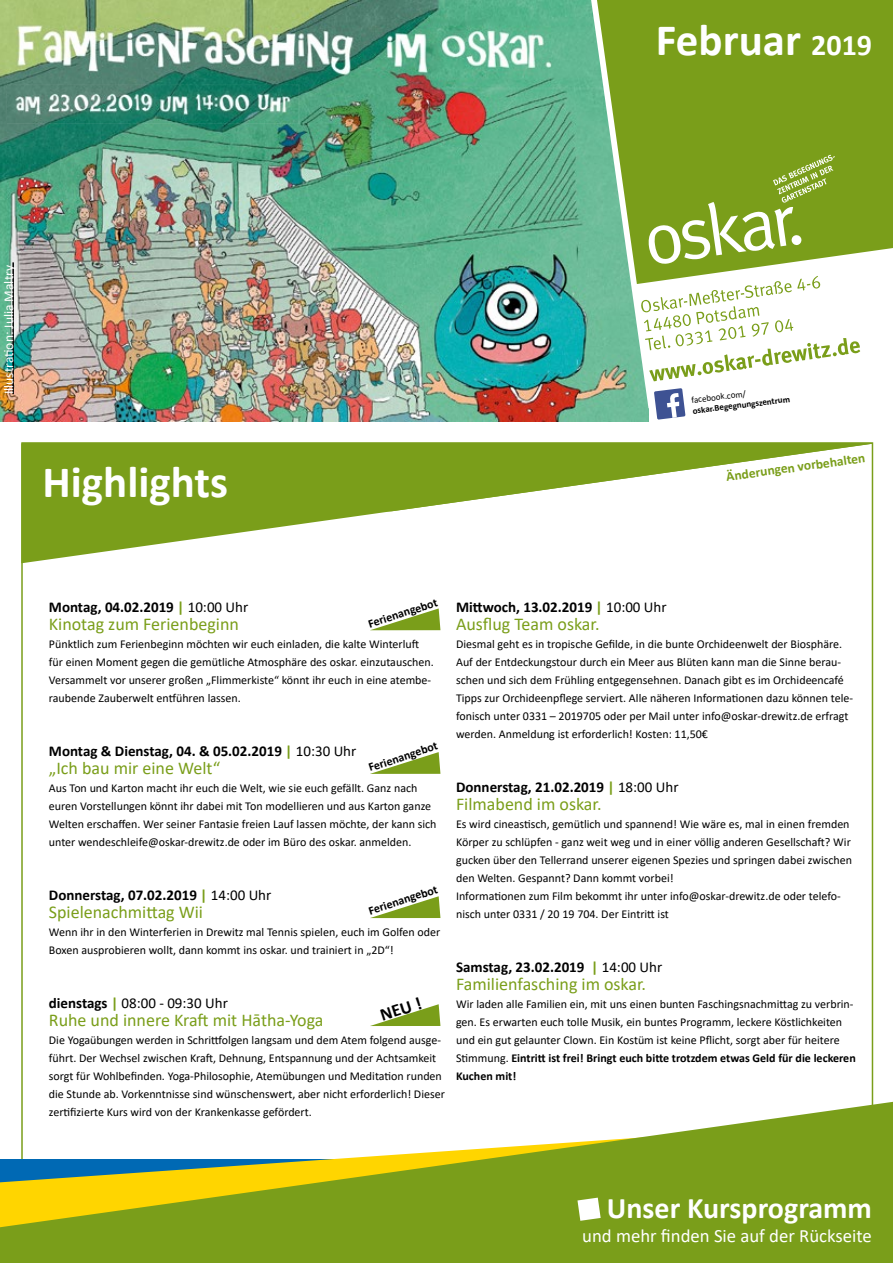
<style>
.page{position:relative;width:893px;height:1263px;background:#fff}
.page>*{position:absolute;margin:0;border:0;box-sizing:border-box;transform-origin:0 0}
.t1{font:700 45px "Calibri";color:#fff}
.t2{font:700 30px "Calibri";color:#fff}
.t3{font:18.75px "Calibri";color:#fff}
.t4{font:18px "Calibri";color:#7a9e1a}
.t5{font:700 18px "Calibri";color:#000}
.t6{font:700 15px "Calibri";color:#000}
.t7{font:15px "Calibri";color:#000}
.t8{font:13.5px "Calibri";color:#fff}
.t9{font:700 13.5px "Calibri";color:#7a9e1a}
.t10{font:12px/18px "Calibri";color:#000}
.t11{font:700 12px "Calibri";color:#000}
.t12{font:700 9px "Calibri";color:#000}
.t13{font:9px "Calibri";color:#000}
.s1{font-size:30px}
.s2{color:#7a9e1a}
.s3{font-weight:400}
.s4{font-weight:700}
.s5{font-weight:700;color:#7a9e1a}
</style>
<div class="page">
<svg style="left:24px;top:511px;width:370px;height:52px"></svg>
<svg style="left:22px;top:443px;width:850px;height:68px;fill:#7a9e1a"></svg>
<svg style="left:0;top:1102px;width:893px;height:161px;fill:#7a9e1a"></svg>
<svg style="left:577px;top:1197px;width:24px;height:24px"></svg>
<img style="left:0;top:0;width:648px;height:421px">
<svg style="left:591px;top:0;width:270px;height:408px"></svg>
<svg style="left:597px;top:0;width:296px;height:284px;background:#82a632"></svg>
<svg style="left:647px;top:155px;width:188px;height:110px;background:#8eac3d"></svg>
<svg style="left:641px;top:276px;width:219px;height:105px"></svg>
<hr style="left:12px;top:262px;width:2px;height:132px;background:#000">
<svg style="left:654px;top:388px;width:31px;height:32px"></svg>
<svg style="left:370px;top:1004px;width:70px;height:22px"></svg>
<svg style="left:370px;top:896px;width:70px;height:22px"></svg>
<svg style="left:370px;top:752px;width:70px;height:22px"></svg>
<svg style="left:371px;top:608px;width:69px;height:22px"></svg>
<h1 class="t1" style="left:656px;top:8px;width:218px">Februar <span class="s1">2019</span></h1>
<p class="t8" style="left:-1px;top:394px;width:131px;rotate:-90deg">Illustraton: Julia Maltry</p>
<p class="t13" style="left:691px;top:394px;width:56px;rotate:-7deg">facebook.com/</p>
<p class="t12" style="left:692px;top:404px;width:99px;rotate:-7deg">oskar.Begegnungszentrum</p>
<h1 class="t1" style="left:43px;top:450px;width:187px">Highlights</h1>
<p class="t9" style="left:725px;top:467px;width:142px;rotate:-8deg">Änderungen vorbehalten</p>
<p class="t11" style="left:366px;top:616px;width:74px;rotate:-18deg">Ferienangebot</p>
<p class="t6" style="left:49px;top:596px;width:201px">Montag, 04.02.2019 <span class="s2">|</span> <span class="s3">10:00 Uhr</span></p>
<h3 class="t4" style="left:49px;top:612px;width:192px">Kinotag zum Ferienbeginn</h3>
<p class="t10" style="left:49px;top:635px;width:386px">Pünktlich zum Ferienbeginn möchten wir euch einladen, die kalte Winterluft für einen Moment gegen die gemütliche Atmosphäre des oskar. einzutauschen.<br>Versammelt vor unserer großen „Flimmerkiste“ könnt ihr euch in eine atembe&shy;raubende Zauberwelt entführen lassen.</p>
<p class="t11" style="left:366px;top:759px;width:74px;rotate:-18deg">Ferienangebot</p>
<p class="t6" style="left:49px;top:740px;width:309px">Montag &amp; Dienstag, 04. &amp; 05.02.2019 <span class="s2">|</span> <span class="s3">10:30 Uhr</span></p>
<h3 class="t4" style="left:49px;top:756px;width:173px">„Ich bau mir eine Welt“</h3>
<p class="t10" style="left:49px;top:779px;width:389px">Aus Ton und Karton macht ihr euch die Welt, wie sie euch gefällt. Ganz nach euren Vorstellungen könnt ihr dabei mit Ton modellieren und aus Karton ganze Welten erschaffen. Wer seiner Fantasie freien Lauf lassen möchte, der kann sich unter wendeschleife@oskar-drewitz.de oder im Büro des oskar. anmelden.</p>
<p class="t11" style="left:366px;top:903px;width:74px;rotate:-18deg">Ferienangebot</p>
<p class="t6" style="left:49px;top:884px;width:224px">Donnerstag, 07.02.2019 <span class="s2">|</span> <span class="s3">14:00 Uhr</span></p>
<h3 class="t4" style="left:49px;top:900px;width:156px">Spielenachmittag Wii</h3>
<p class="t10" style="left:49px;top:923px;width:393px">Wenn ihr in den Winterferien in Drewitz mal Tennis spielen, euch im Golfen oder<br>Boxen ausprobieren wollt, dann kommt ins oskar. und trainiert in „2D“!</p>
<h3 class="t5" style="left:377px;top:1003px;width:44px;rotate:-18deg">NEU !</h3>
<p class="t7" style="left:49px;top:993px;width:180px"><span class="s4">dienstags</span> <span class="s5">|</span> 08:00 - 09:30 Uhr</p>
<h3 class="t4" style="left:49px;top:1008px;width:276px">Ruhe und innere Kraft mit Hātha-Yoga</h3>
<p class="t10" style="left:49px;top:1031px;width:398px">Die Yogaübungen werden in Schrittfolgen langsam und dem Atem folgend ausge&shy;führt. Der Wechsel zwischen Kraft, Dehnung, Entspannung und der Achtsamkeit sorgt für Wohlbefinden. Yoga-Philosophie, Atemübungen und Meditation runden die Stunde ab. Vorkenntnisse sind wünschenswert, aber nicht erforderlich! Dieser zertifizierte Kurs wird von der Krankenkasse gefördert.</p>
<p class="t6" style="left:456px;top:596px;width:212px">Mittwoch, 13.02.2019 <span class="s2">|</span> <span class="s3">10:00 Uhr</span></p>
<h3 class="t4" style="left:456px;top:612px;width:145px">Ausflug Team oskar.</h3>
<p class="t10" style="left:456px;top:635px;width:399px">Diesmal geht es in tropische Gefilde, in die bunte Orchideenwelt der Biosphäre.<br>Auf der Entdeckungstour durch ein Meer aus Blüten kann man die Sinne berau&shy;schen und sich dem Frühling entgegensehnen. Danach gibt es im Orchideencafé Tipps zur Orchideenpflege serviert. Alle näheren Informationen dazu können tele&shy;fonisch unter 0331 – 2019705 oder per Mail unter info@oskar-drewitz.de erfragt werden. Anmeldung ist erforderlich! Kosten: 11,50€</p>
<p class="t6" style="left:456px;top:776px;width:224px">Donnerstag, 21.02.2019 <span class="s2">|</span> <span class="s3">18:00 Uhr</span></p>
<h3 class="t4" style="left:456px;top:792px;width:147px">Filmabend im oskar.</h3>
<p class="t10" style="left:456px;top:815px;width:398px">Es wird cineastisch, gemütlich und spannend! Wie wäre es, mal in einen fremden Körper zu schlüpfen - ganz weit weg und in einer völlig anderen Gesellschaft? Wir gucken über den Tellerrand unserer eigenen Spezies und springen dabei zwischen den Welten. Gespannt? Dann kommt vorbei!<br>Informationen zum Film bekommt ihr unter info@oskar-drewitz.de oder telefo&shy;nisch unter 0331 / 20 19 704. Der Eintritt ist</p>
<p class="t6" style="left:456px;top:956px;width:208px">Samstag, 23.02.2019 <span class="s2">|</span> <span class="s3">14:00 Uhr</span></p>
<h3 class="t4" style="left:456px;top:972px;width:192px">Familienfasching im oskar.</h3>
<p class="t10" style="left:456px;top:995px;width:401px">Wir laden alle Familien ein, mit uns einen bunten Faschingsnachmittag zu verbrin&shy;gen. Es erwarten euch tolle Musik, ein buntes Programm, leckere Köstlichkeiten und ein gut gelaunter Clown. Ein Kostüm ist keine Pflicht, sorgt aber für heitere Stimmung. <span class="s4">Eintritt ist frei! Bringt euch bitte trotzdem etwas Geld für die leckeren Kuchen mit!</span></p>
<h2 class="t2" style="left:607px;top:1187px;width:267px">Unser Kursprogramm</h2>
<h3 class="t3" style="left:582px;top:1223px;width:291px">und mehr finden Sie auf der Rückseite</h3>
</div>
